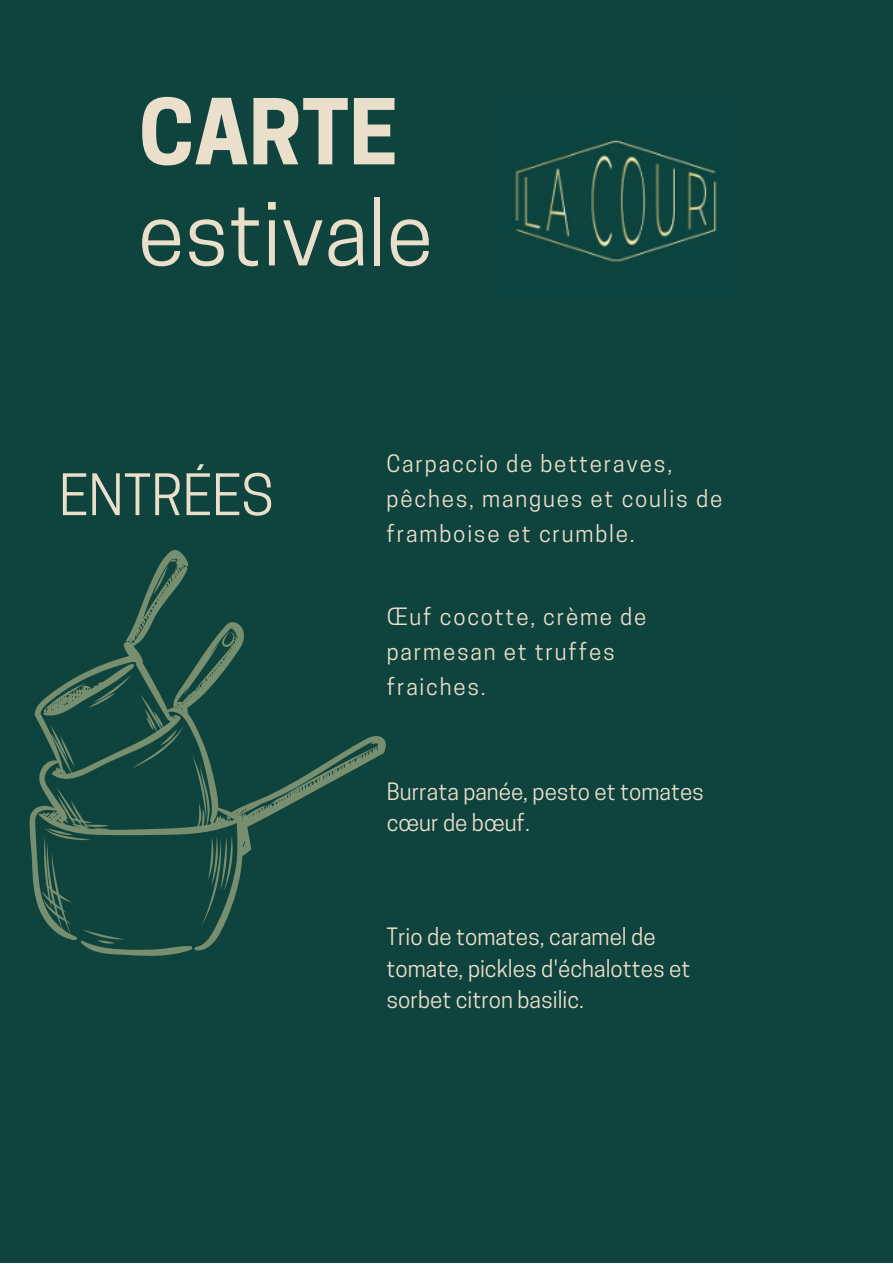
<style>
.page{position:relative;width:893px;height:1264px;background:#fff}
.page>*{position:absolute;margin:0;border:0;box-sizing:border-box;transform-origin:0 0}
.t1{font:85.05px "Cooper Hewitt";color:#eadfca}
.t2{font:700 85.05px "Cooper Hewitt";color:#eadfca}
.t3{font:53.55px "Cooper Hewitt";color:#eadfca}
.t4{font:22.5px/31.5px "Cooper Hewitt";color:#eadfca}
.t5{font:22.5px/34.8px "Cooper Hewitt";letter-spacing:.08em;color:#eadfca}
.t6{font:22.35px/34.8px "Cooper Hewitt";letter-spacing:.08em;color:#eadfca}
</style>
<div class="page">
<div style="left:0;top:0;width:892px;height:1262px;background:#0f433e"></div>
<img style="left:513px;top:140px;width:204px;height:122px">
<svg style="left:30px;top:550px;width:356px;height:405px"></svg>
<p class="t2" style="left:139px;top:100px;width:260px">CARTE</p>
<p class="t1" style="left:138px;top:201px;width:296px">estivale</p>
<p class="t3" style="left:59px;top:475px;width:216px">ENTRÉES</p>
<p class="t5" style="left:386px;top:449px;width:337px">Carpaccio de betteraves, pêches, mangues et coulis de framboise et crumble.</p>
<p class="t6" style="left:387px;top:602px;width:261px">Œuf cocotte, crème de parmesan et truffes fraiches.</p>
<p class="t4" style="left:387px;top:778px;width:319px">Burrata panée, pesto et tomates cœur de bœuf.</p>
<p class="t4" style="left:386px;top:923px;width:305px">Trio de tomates, caramel de tomate, pickles d'échalottes et sorbet citron basilic.</p>
</div>
